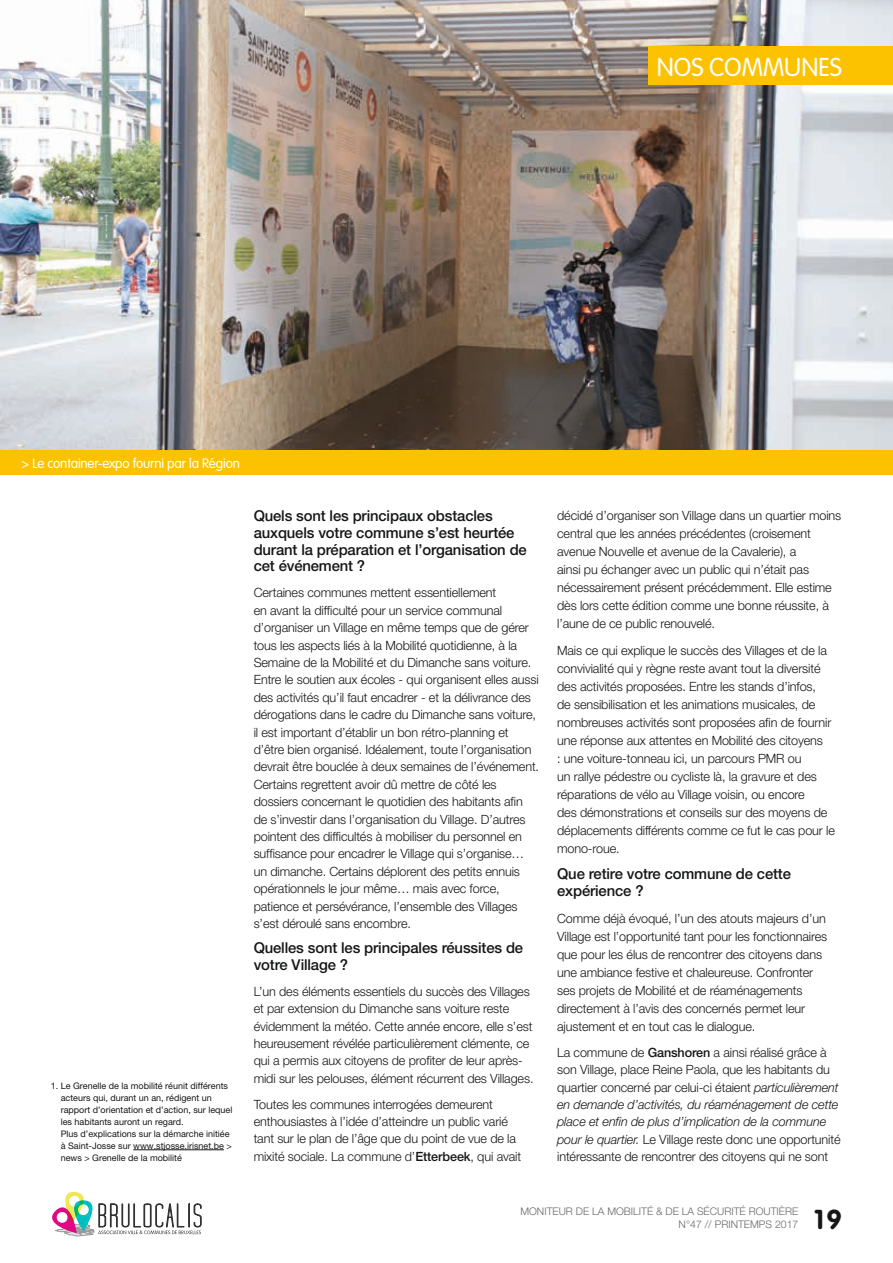
<style>
.page{position:relative;width:893px;height:1263px;background:#fff}
.page>*{position:absolute;margin:0;border:0;box-sizing:border-box;transform-origin:0 0}
.t1{font:700 27px "VAG Rounded";color:#151616}
.t2{font:300 25.5px "VAG Rounded";color:#fff}
.t3{font:500 15px/16.6px "Helvetica Neue LT Pro";letter-spacing:-.01em;color:#151616}
.t4{font:300 13.5px "VAG Rounded";letter-spacing:-.01em;color:#fff}
.t5{font:300 12.75px/17.4px "Helvetica Neue LT Pro";letter-spacing:-.01em;color:#151616}
.t6{font:300 10.5px/12.6px "Helvetica Neue LT Pro";color:#686868;text-align:right}
.t7{font:9px/12px "Helvetica Neue LT Pro";color:#151616}
.s1{font-weight:500}
.s2{font-style:italic}
</style>
<div class="page">
<img style="left:0;top:0;width:893px;height:450px">
<div style="left:0;top:450px;width:893px;height:25px;background:#fcc200"></div>
<hr style="left:133px;top:1149px;width:91px;height:1px;background:#151616">
<svg style="left:52px;top:1192px;width:150px;height:44px"></svg>
<div style="left:648px;top:47px;width:245px;height:38px;background:#fcc200"></div>
<h2 class="t2" style="left:657px;top:52px;width:187px">NOS COMMUNES</h2>
<p class="t4" style="left:21px;top:455px;width:220px">&gt; Le container-expo fourni par la Région</p>
<p class="t7" style="left:61px;top:1079px;width:173px;text-indent:-10px">1. Le Grenelle de la mobilité réunit différents acteurs qui, durant un an, rédigent un rapport d’orientation et d’action, sur lequel les habitants auront un regard.<br>Plus d’explications sur la démarche initiée à Saint-Josse sur www.stjosse.irisnet.be &gt; news &gt; Grenelle de la mobilité</p>
<p class="t3" style="left:254px;top:508px;width:275px">Quels sont les principaux obstacles auxquels votre commune s’est heurtée durant la préparation et l’organisation de cet événement ?</p>
<p class="t5" style="left:254px;top:584px;width:287px">Certaines communes mettent essentiellement<br>en avant la difficulté pour un service communal d’organiser un Village en même temps que de gérer tous les aspects liés à la Mobilité quotidienne, à la Semaine de la Mobilité et du Dimanche sans voiture.<br>Entre le soutien aux écoles - qui organisent elles aussi des activités qu’il faut encadrer - et la délivrance des dérogations dans le cadre du Dimanche sans voiture, il est important d’établir un bon rétro-planning et d’être bien organisé. Idéalement, toute l’organisation devrait être bouclée à deux semaines de l’événement.<br>Certains regrettent avoir dû mettre de côté les dossiers concernant le quotidien des habitants afin de s’investir dans l’organisation du Village. D’autres pointent des difficultés à mobiliser du personnel en suffisance pour encadrer le Village qui s’organise… un dimanche. Certains déplorent des petits ennuis opérationnels le jour même… mais avec force, patience et persévérance, l’ensemble des Villages s’est déroulé sans encombre.</p>
<p class="t3" style="left:254px;top:939px;width:271px">Quelles sont les principales réussites de votre Village ?</p>
<p class="t5" style="left:254px;top:982px;width:281px">L’un des éléments essentiels du succès des Villages et par extension du Dimanche sans voiture reste évidemment la météo. Cette année encore, elle s’est heureusement révélée particulièrement clémente, ce qui a permis aux citoyens de profiter de leur après&shy;midi sur les pelouses, élément récurrent des Villages.</p>
<p class="t5" style="left:254px;top:1095px;width:269px">Toutes les communes interrogées demeurent enthousiastes à l’idée d’atteindre un public varié tant sur le plan de l’âge que du point de vue de la mixité sociale. La commune d’<span class="s1">Etterbeek</span>, qui avait</p>
<p class="t5" style="left:557px;top:506px;width:286px;line-height:18px">décidé d’organiser son Village dans un quartier moins central que les années précédentes (croisement avenue Nouvelle et avenue de la Cavalerie), a<br>ainsi pu échanger avec un public qui n’était pas nécessairement présent précédemment. Elle estime dès lors cette édition comme une bonne réussite, à l’aune de ce public renouvelé.</p>
<p class="t5" style="left:557px;top:641px;width:279px;line-height:18px">Mais ce qui explique le succès des Villages et de la convivialité qui y règne reste avant tout la diversité des activités proposées. Entre les stands d’infos,<br>de sensibilisation et les animations musicales, de nombreuses activités sont proposées afin de fournir une réponse aux attentes en Mobilité des citoyens<br>: une voiture-tonneau ici, un parcours PMR ou<br>un rallye pédestre ou cycliste là, la gravure et des réparations de vélo au Village voisin, ou encore<br>des démonstrations et conseils sur des moyens de déplacements différents comme ce fut le cas pour le mono-roue.</p>
<p class="t3" style="left:557px;top:865px;width:235px;line-height:17.2px">Que retire votre commune de cette expérience ?</p>
<p class="t5" style="left:557px;top:909px;width:271px;line-height:18px">Comme déjà évoqué, l’un des atouts majeurs d’un Village est l’opportunité tant pour les fonctionnaires que pour les élus de rencontrer des citoyens dans une ambiance festive et chaleureuse. Confronter ses projets de Mobilité et de réaménagements directement à l’avis des concernés permet leur ajustement et en tout cas le dialogue.</p>
<p class="t5" style="left:557px;top:1044px;width:285px">La commune de <span class="s1">Ganshoren</span> a ainsi réalisé grâce à son Village, place Reine Paola, que les habitants du quartier concerné par celui-ci étaient <span class="s2">particulièrement en demande d’activités, du réaménagement de cette place et enfin de plus d’implication de la commune pour le quartier.</span> Le Village reste donc une opportunité intéressante de rencontrer des citoyens qui ne sont</p>
<p class="t6" style="left:520px;top:1205px;width:279px">MONITEUR DE LA MOBILITÉ &amp; DE LA SÉCURITÉ ROUTIÈRE<br>N°47 // PRINTEMPS 2017</p>
<h1 class="t1" style="left:814px;top:1203px;width:29px">19</h1>
</div>
